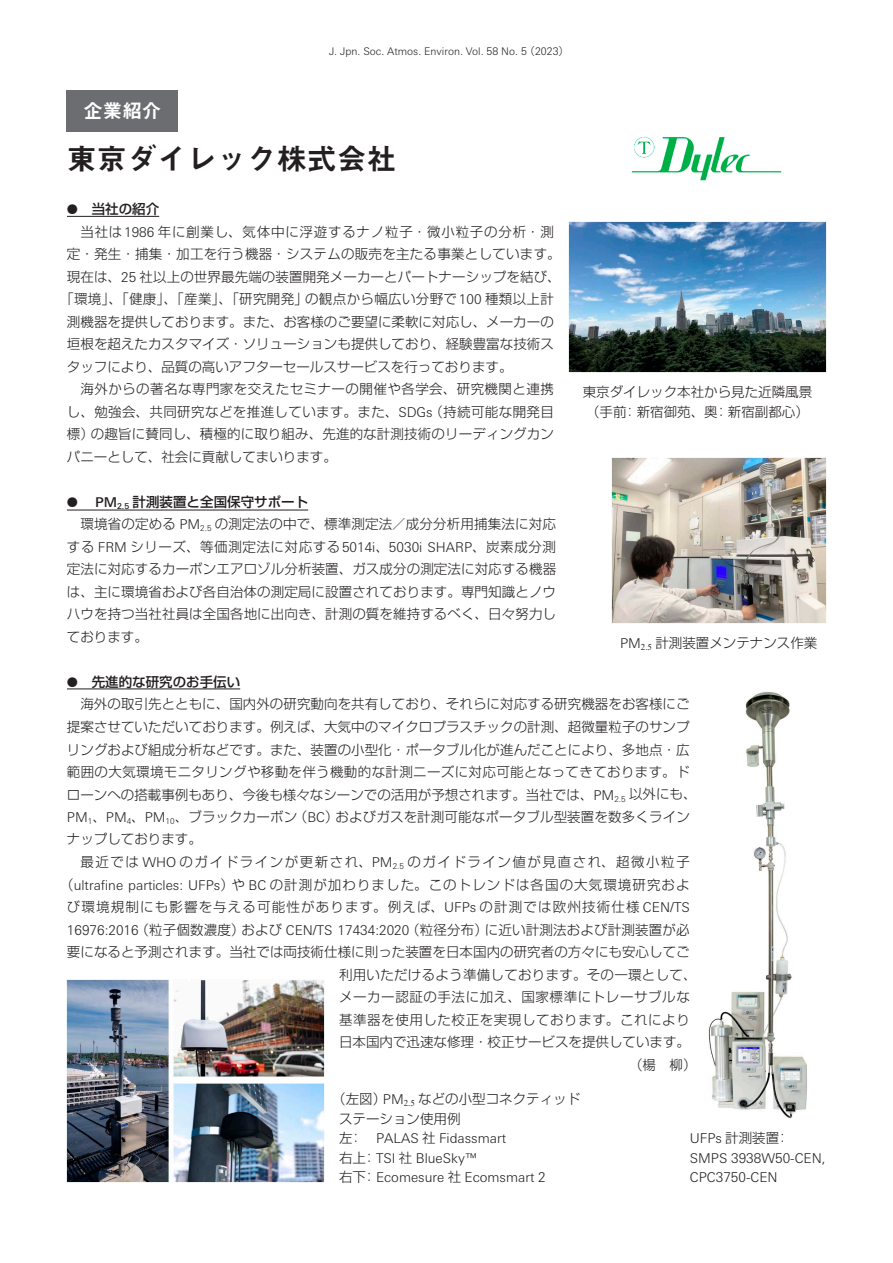
<style>
.page{position:relative;width:893px;height:1263px;background:#fff}
.page>*{position:absolute;margin:0;border:0;box-sizing:border-box;transform-origin:0 0}
.t1{font:30px "Midashi Go Pr 6 MB31";color:#231f20}
.t2{font:19.5px "Midashi Go Pr 6 MB31";color:#fff}
.t3{font:300 13.5px/19.5px "Shin Go Pr 6";letter-spacing:.005em;color:#231f20}
.t4{font:300 13.5px "Shin Go Pr 6";letter-spacing:.025em;color:#231f20}
.t5{font:300 13.5px/19.5px "Univers Next W1 G";color:#231f20}
.t6{font:300 13.5px "Shin Go Pr 6";letter-spacing:.08em;color:#231f20}
.t7{font:300 13.5px "Shin Go Pr 6";letter-spacing:.045em;color:#231f20}
.t8{font:300 13.5px "Shin Go Pr 6";letter-spacing:.085em;color:#231f20}
.t9{font:300 13.5px "Shin Go Pr 6";letter-spacing:.115em;color:#231f20}
.t10{font:300 13.5px "Shin Go Pr 6";letter-spacing:.04em;color:#231f20}
.t11{font:500 13.5px "Shin Go Pr 6";color:#231f20}
.t12{font:300 13.5px "Shin Go Pr 6";letter-spacing:.03em;color:#231f20}
.t13{font:300 13.5px "Shin Go Pr 6";letter-spacing:.055em;color:#231f20}
.t14{font:300 13.5px "Shin Go Pr 6";letter-spacing:.035em;color:#231f20}
.t15{font:300 10.5px "Univers Next W1 G";color:#231f20}
.s1{font-family:"Shin Go Pr 6"}
.s2{font-family:"Univers Next W1 G"}
</style>
<div class="page">
<div style="left:67px;top:90px;width:111px;height:41px;background:#6c6d70"></div>
<hr style="left:67px;top:216px;width:92px;height:1px;background:#231f20">
<hr style="left:67px;top:510px;width:241px;height:1px;background:#231f20">
<hr style="left:67px;top:689px;width:173px;height:1px;background:#231f20">
<img style="left:631px;top:136px;width:151px;height:45px">
<img style="left:569px;top:221px;width:257px;height:152px">
<img style="left:612px;top:457px;width:214px;height:167px">
<img style="left:708px;top:692px;width:99px;height:426px">
<img style="left:67px;top:979px;width:257px;height:204px">
<p class="t15" style="left:329px;top:45px;width:241px">J. Jpn. Soc. Atmos. Environ. Vol. 58 No. 5 <span class="s1">（</span>2023<span class="s1">）</span></p>
<h2 class="t2" style="left:83px;top:95px;width:80px">企業紹介</h2>
<h1 class="t1" style="left:67px;top:135px;width:332px">東京ダイレック株式会社</h1>
<p class="t11" style="left:67px;top:198px;width:94px">● 当社の紹介</p>
<p class="t13" style="left:80px;top:221px;width:475px">当社は<span class="s2">1986</span> 年に創業し、気体中に浮遊するナノ粒子・微小粒子の分析・測</p>
<p class="t3" style="left:67px;top:243px;width:495px">定・発生・捕集・加工を行う機器・システムの販売を主たる事業としています。</p>
<p class="t3" style="left:67px;top:266px;width:495px">現在は、<span class="s2">25</span> 社以上の世界最先端の装置開発メーカーとパートナーシップを結び、</p>
<p class="t4" style="left:60px;top:288px;width:495px">「環境」、「健康」、「産業」、「研究開発」の観点から幅広い分野で<span class="s2">100</span> 種類以上計</p>
<p class="t3" style="left:67px;top:311px;width:488px">測機器を提供しております。また、お客様のご要望に柔軟に対応し、メーカーの</p>
<p class="t3" style="left:67px;top:333px;width:488px">垣根を超えたカスタマイズ・ソリューションも提供しており、経験豊富な技術ス</p>
<p class="t3" style="left:67px;top:356px;width:447px">タッフにより、品質の高いアフターセールスサービスを行っております。</p>
<p class="t14" style="left:80px;top:378px;width:475px">海外からの著名な専門家を交えたセミナーの開催や各学会、研究機関と連携</p>
<p class="t12" style="left:67px;top:401px;width:488px">し、勉強会、共同研究などを推進しています。また、<span class="s2">SDGs</span>（持続可能な開発目</p>
<p class="t3" style="left:67px;top:423px;width:489px">標）の趣旨に賛同し、積極的に取り組み、先進的な計測技術のリーディングカン</p>
<p class="t3" style="left:67px;top:446px;width:272px">パニーとして、社会に貢献してまいります。</p>
<p class="t11" style="left:67px;top:491px;width:243px">● <span class="s2">PM</span><sub>2.5</sub> 計測装置と全国保守サポート</p>
<p class="t3" style="left:80px;top:513px;width:477px">環境省の定める <span class="s2">PM</span><sub>2.5</sub> の測定法の中で、標準測定法／成分分析用捕集法に対応</p>
<p class="t10" style="left:67px;top:536px;width:491px">する <span class="s2">FRM</span> シリーズ、等価測定法に対応する<span class="s2">5014i</span>、<span class="s2">5030i SHARP</span>、炭素成分測</p>
<p class="t3" style="left:67px;top:558px;width:491px">定法に対応するカーボンエアロゾル分析装置、ガス成分の測定法に対応する機器</p>
<p class="t3" style="left:67px;top:581px;width:491px">は、主に環境省および各自治体の測定局に設置されております。専門知識とノウ</p>
<p class="t3" style="left:67px;top:603px;width:491px">ハウを持つ当社社員は全国各地に出向き、計測の質を維持するべく、日々努力し</p>
<p class="t3" style="left:67px;top:626px;width:82px">ております。</p>
<p class="t11" style="left:67px;top:671px;width:175px">● 先進的な研究のお手伝い</p>
<p class="t3" style="left:80px;top:693px;width:611px">海外の取引先とともに、国内外の研究動向を共有しており、それらに対応する研究機器をお客様にご</p>
<p class="t3" style="left:67px;top:716px;width:624px">提案させていただいております。例えば、大気中のマイクロプラスチックの計測、超微量粒子のサンプ</p>
<p class="t3" style="left:67px;top:738px;width:624px">リングおよび組成分析などです。また、装置の小型化・ポータブル化が進んだことにより、多地点・広</p>
<p class="t4" style="left:67px;top:761px;width:624px">範囲の大気環境モニタリングや移動を伴う機動的な計測ニーズに対応可能となってきております。ド</p>
<p class="t3" style="left:67px;top:783px;width:631px">ローンへの搭載事例もあり、今後も様々なシーンでの活用が予想されます。当社では、<span class="s2">PM</span><sub>2.5</sub> 以外にも、</p>
<p class="t3" style="left:67px;top:806px;width:624px"><span class="s2">PM</span><sub>1</sub>、<span class="s2">PM</span><sub>4</sub>、<span class="s2">PM</span><sub>10</sub>、ブラックカーボン（<span class="s2">BC</span>）およびガスを計測可能なポータブル型装置を数多くライン</p>
<p class="t3" style="left:67px;top:828px;width:136px">ナップしております。</p>
<p class="t9" style="left:80px;top:851px;width:611px">最近では <span class="s2">WHO</span> のガイドラインが更新され、<span class="s2">PM</span><sub>2.5</sub> のガイドライン値が見直され、超微小粒子</p>
<p class="t6" style="left:60px;top:873px;width:631px">（<span class="s2">ultrafine particles: UFPs</span>）や <span class="s2">BC</span> の計測が加わりました。このトレンドは各国の大気環境研究およ</p>
<p class="t8" style="left:67px;top:896px;width:624px">び環境規制にも影響を与える可能性があります。例えば、<span class="s2">UFPs</span> の計測では欧州技術仕様 <span class="s2">CEN/TS</span></p>
<p class="t3" style="left:67px;top:918px;width:624px"><span class="s2">16976:2016</span>（粒子個数濃度）および <span class="s2">CEN/TS 17434:2020</span>（粒径分布）に近い計測法および計測装置が必</p>
<p class="t3" style="left:67px;top:941px;width:624px">要になると予測されます。当社では両技術仕様に則った装置を日本国内の研究者の方々にも安心してご</p>
<p class="t3" style="left:339px;top:963px;width:359px">利用いただけるよう準備しております。その一環として、</p>
<p class="t7" style="left:339px;top:986px;width:352px">メーカー認証の手法に加え、国家標準にトレーサブルな</p>
<p class="t7" style="left:339px;top:1008px;width:352px">基準器を使用した校正を実現しております。これにより</p>
<p class="t3" style="left:339px;top:1031px;width:352px">日本国内で迅速な修理・校正サービスを提供しています。</p>
<p class="t3" style="left:629px;top:1053px;width:69px">（楊　柳）</p>
<p class="t3" style="left:583px;top:381px;width:231px">東京ダイレック本社から見た近隣風景（手前：新宿御苑、奥：新宿副都心）</p>
<p class="t3" style="left:620px;top:632px;width:199px"><span class="s2">PM</span><sub>2.5</sub> 計測装置メンテナンス作業</p>
<p class="t3" style="left:339px;top:1088px;width:243px;text-indent:-7px">（左図）<span class="s2">PM</span><sub>2.5</sub> などの小型コネクティッドステーション使用例</p>
<p class="t5" style="left:339px;top:1128px;width:208px"><span class="s1">左：</span> PALAS <span class="s1">社</span> Fidassmart<br><span class="s1">右上：</span>TSI <span class="s1">社</span> BlueSky™<br><span class="s1">右下：</span>Ecomesure <span class="s1">社</span> Ecomsmart 2</p>
<p class="t3" style="left:690px;top:1127px;width:101px"><span class="s2">UFPs</span> 計測装置：</p>
<p class="t5" style="left:690px;top:1148px;width:137px">SMPS 3938W50-CEN,<br>CPC3750-CEN</p>
</div>
